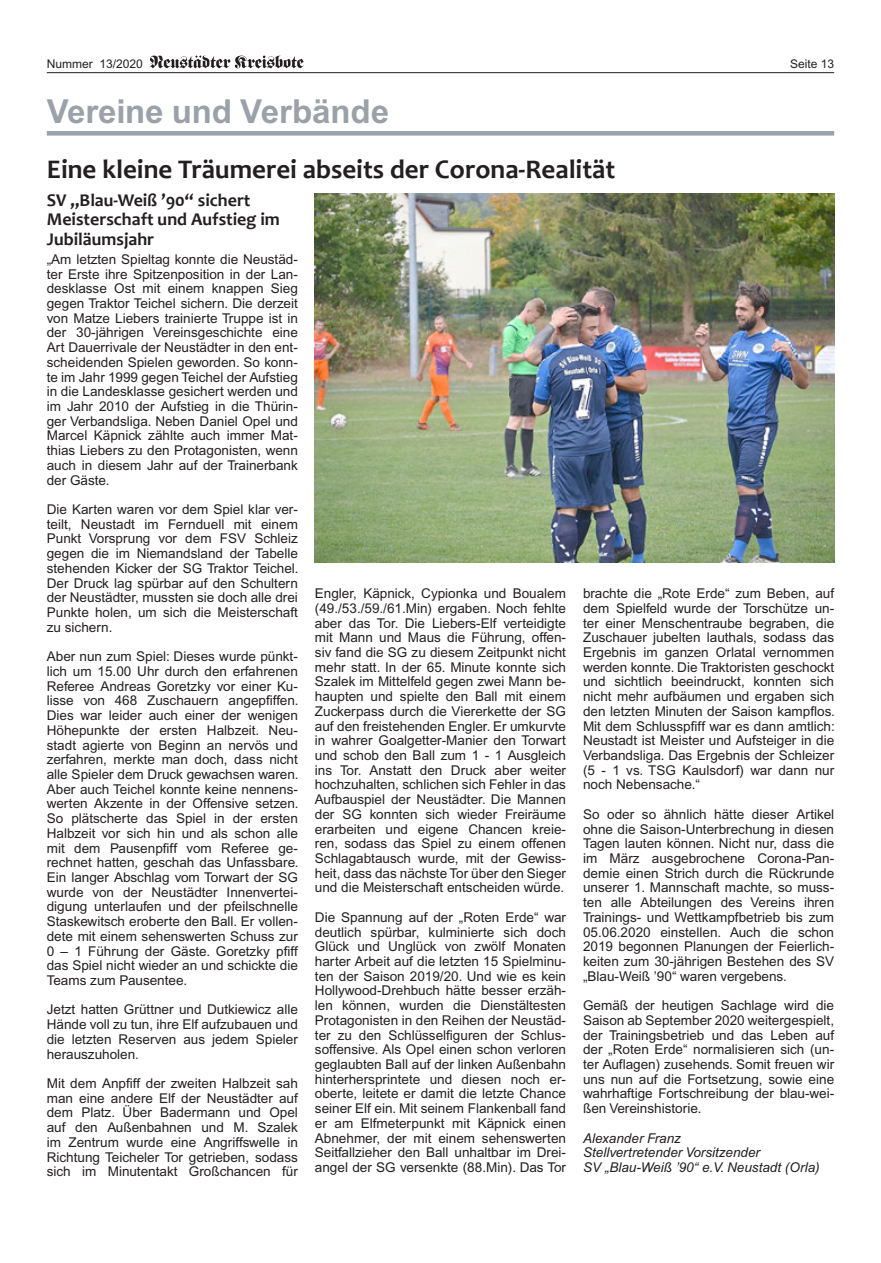
<style>
.page{position:relative;width:881px;height:1263px;background:#fff}
.page>*{position:absolute;margin:0;border:0;box-sizing:border-box;transform-origin:0 0}
.Rasterbalken_breit{font:700 33px "Arial";letter-spacing:-.005em;color:#9aa1a8}
.Überschrift_breit{font:700 27px "Candara";color:#231f20}
.Zwischenüberschrift{font:700 18px/19.6px "Candara";color:#231f20}
.t1{font:13.5px/14.7px "Arial";color:#231f20;text-align:justify}
.t2{font:italic 13.5px "Arial";color:#231f20}
.t3{font:12px "Arial";color:#231f20}
</style>
<div class="page">
<hr style="left:47px;top:72px;width:786px;height:1px;background:#231f20">
<svg style="left:149px;top:55px;width:155px;height:13px"></svg>
<div style="left:47px;top:131px;width:786px;height:5px;background:#9aa1a8"></div>
<img style="left:315px;top:193px;width:518px;height:369px">
<p class="t3" style="left:47px;top:57px;width:98px">Nummer 13/2020</p>
<p class="t3" style="left:789px;top:57px;width:46px">Seite 13</p>
<p class="Rasterbalken_breit" style="left:47px;top:92px;width:343px">Vereine und Verbände</p>
<p class="Überschrift_breit" style="left:47px;top:152px;width:569px">Eine kleine Träumerei abseits der Corona-Realität</p>
<p class="Zwischenüberschrift" style="left:47px;top:190px;width:234px">SV „Blau-Weiß ’90“ sichert<br>Meisterschaft und Aufstieg im<br>Jubiläumsjahr</p>
<p class="t1" style="left:47px;top:252px;width:252px">„Am letzten Spieltag konnte die Neustäd&shy;ter Erste ihre Spitzenposition in der Lan&shy;desklasse Ost mit einem knappen Sieg gegen Traktor Teichel sichern. Die derzeit von Matze Liebers trainierte Truppe ist in der 30-jährigen Vereinsgeschichte eine Art Dauerrivale der Neustädter in den ent&shy;scheidenden Spielen geworden. So konn&shy;te im Jahr 1999 gegen Teichel der Aufstieg in die Landesklasse gesichert werden und im Jahr 2010 der Aufstieg in die Thürin&shy;ger Verbandsliga. Neben Daniel Opel und Marcel Käpnick zählte auch immer Mat&shy;thias Liebers zu den Protagonisten, wenn auch in diesem Jahr auf der Trainerbank der Gäste.</p>
<p class="t1" style="left:47px;top:502px;width:253px">Die Karten waren vor dem Spiel klar ver&shy;teilt, Neustadt im Fernduell mit einem Punkt Vorsprung vor dem FSV Schleiz gegen die im Niemandsland der Tabelle stehenden Kicker der SG Traktor Teichel.<br>Der Druck lag spürbar auf den Schultern der Neustädter, mussten sie doch alle drei Punkte holen, um sich die Meisterschaft zu sichern.</p>
<p class="t1" style="left:47px;top:649px;width:253px">Aber nun zum Spiel: Dieses wurde pünkt&shy;lich um 15.00 Uhr durch den erfahrenen Referee Andreas Goretzky vor einer Ku&shy;lisse von 468 Zuschauern angepfiffen.<br>Dies war leider auch einer der wenigen Höhepunkte der ersten Halbzeit. Neu&shy;stadt agierte von Beginn an nervös und zerfahren, merkte man doch, dass nicht alle Spieler dem Druck gewachsen waren.<br>Aber auch Teichel konnte keine nennens&shy;werten Akzente in der Offensive setzen.<br>So plätscherte das Spiel in der ersten Halbzeit vor sich hin und als schon alle mit dem Pausenpfiff vom Referee ge&shy;rechnet hatten, geschah das Unfassbare.<br>Ein langer Abschlag vom Torwart der SG wurde von der Neustädter Innenvertei&shy;digung unterlaufen und der pfeilschnelle Staskewitsch eroberte den Ball. Er vollen&shy;dete mit einem sehenswerten Schuss zur 0 – 1 Führung der Gäste. Goretzky pfiff das Spiel nicht wieder an und schickte die Teams zum Pausentee.</p>
<p class="t1" style="left:47px;top:1002px;width:252px">Jetzt hatten Grüttner und Dutkiewicz alle Hände voll zu tun, ihre Elf aufzubauen und die letzten Reserven aus jedem Spieler herauszuholen.</p>
<p class="t1" style="left:47px;top:1076px;width:252px">Mit dem Anpfiff der zweiten Halbzeit sah man eine andere Elf der Neustädter auf dem Platz. Über Badermann und Opel auf den Außenbahnen und M. Szalek im Zentrum wurde eine Angriffswelle in Richtung Teicheler Tor getrieben, sodass sich im Minutentakt Großchancen für</p>
<p class="t1" style="left:315px;top:586px;width:252px">Engler, Käpnick, Cypionka und Boualem (49./53./59./61.Min) ergaben. Noch fehlte aber das Tor. Die Liebers-Elf verteidigte mit Mann und Maus die Führung, offen&shy;siv fand die SG zu diesem Zeitpunkt nicht mehr statt. In der 65. Minute konnte sich Szalek im Mittelfeld gegen zwei Mann be&shy;haupten und spielte den Ball mit einem Zuckerpass durch die Viererkette der SG auf den freistehenden Engler. Er umkurvte in wahrer Goalgetter-Manier den Torwart und schob den Ball zum 1 - 1 Ausgleich ins Tor. Anstatt den Druck aber weiter hochzuhalten, schlichen sich Fehler in das Aufbauspiel der Neustädter. Die Mannen der SG konnten sich wieder Freiräume erarbeiten und eigene Chancen kreie&shy;ren, sodass das Spiel zu einem offenen Schlagabtausch wurde, mit der Gewiss&shy;heit, dass das nächste Tor über den Sieger und die Meisterschaft entscheiden würde.</p>
<p class="t1" style="left:315px;top:910px;width:252px">Die Spannung auf der „Roten Erde“ war deutlich spürbar, kulminierte sich doch Glück und Unglück von zwölf Monaten harter Arbeit auf die letzten 15 Spielminu&shy;ten der Saison 2019/20. Und wie es kein Hollywood-Drehbuch hätte besser erzäh&shy;len können, wurden die Dienstältesten Protagonisten in den Reihen der Neustäd&shy;ter zu den Schlüsselfiguren der Schlus&shy;soffensive. Als Opel einen schon verloren geglaubten Ball auf der linken Außenbahn hinterhersprintete und diesen noch er&shy;oberte, leitete er damit die letzte Chance seiner Elf ein. Mit seinem Flankenball fand er am Elfmeterpunkt mit Käpnick einen Abnehmer, der mit einem sehenswerten Seitfallzieher den Ball unhaltbar im Drei&shy;angel der SG versenkte (88.Min). Das Tor</p>
<p class="t1" style="left:583px;top:586px;width:253px">brachte die „Rote Erde“ zum Beben, auf dem Spielfeld wurde der Torschütze un&shy;ter einer Menschentraube begraben, die Zuschauer jubelten lauthals, sodass das Ergebnis im ganzen Orlatal vernommen werden konnte. Die Traktoristen geschockt und sichtlich beeindruckt, konnten sich nicht mehr aufbäumen und ergaben sich den letzten Minuten der Saison kampflos.<br>Mit dem Schlusspfiff war es dann amtlich:<br>Neustadt ist Meister und Aufsteiger in die Verbandsliga. Das Ergebnis der Schleizer (5 - 1 vs. TSG Kaulsdorf) war dann nur noch Nebensache.“</p>
<p class="t1" style="left:583px;top:807px;width:252px">So oder so ähnlich hätte dieser Artikel ohne die Saison-Unterbrechung in diesen Tagen lauten können. Nicht nur, dass die im März ausgebrochene Corona-Pan&shy;demie einen Strich durch die Rückrunde unserer 1. Mannschaft machte, so muss&shy;ten alle Abteilungen des Vereins ihren Trainings- und Wettkampfbetrieb bis zum 05.06.2020 einstellen. Auch die schon 2019 begonnen Planungen der Feierlich&shy;keiten zum 30-jährigen Bestehen des SV „Blau-Weiß ’90“ waren vergebens.</p>
<p class="t1" style="left:583px;top:998px;width:252px">Gemäß der heutigen Sachlage wird die Saison ab September 2020 weitergespielt, der Trainingsbetrieb und das Leben auf der „Roten Erde“ normalisieren sich (un&shy;ter Auflagen) zusehends. Somit freuen wir uns nun auf die Fortsetzung, sowie eine wahrhaftige Fortschreibung der blau-wei&shy;ßen Vereinshistorie.</p>
<p class="t2" style="left:583px;top:1130px;width:99px">Alexander Franz</p>
<p class="t2" style="left:583px;top:1145px;width:178px">Stellvertretender Vorsitzender</p>
<p class="t2" style="left:583px;top:1159px;width:238px">SV „Blau-Weiß ’90“ e.V. Neustadt (Orla)</p>
</div>
